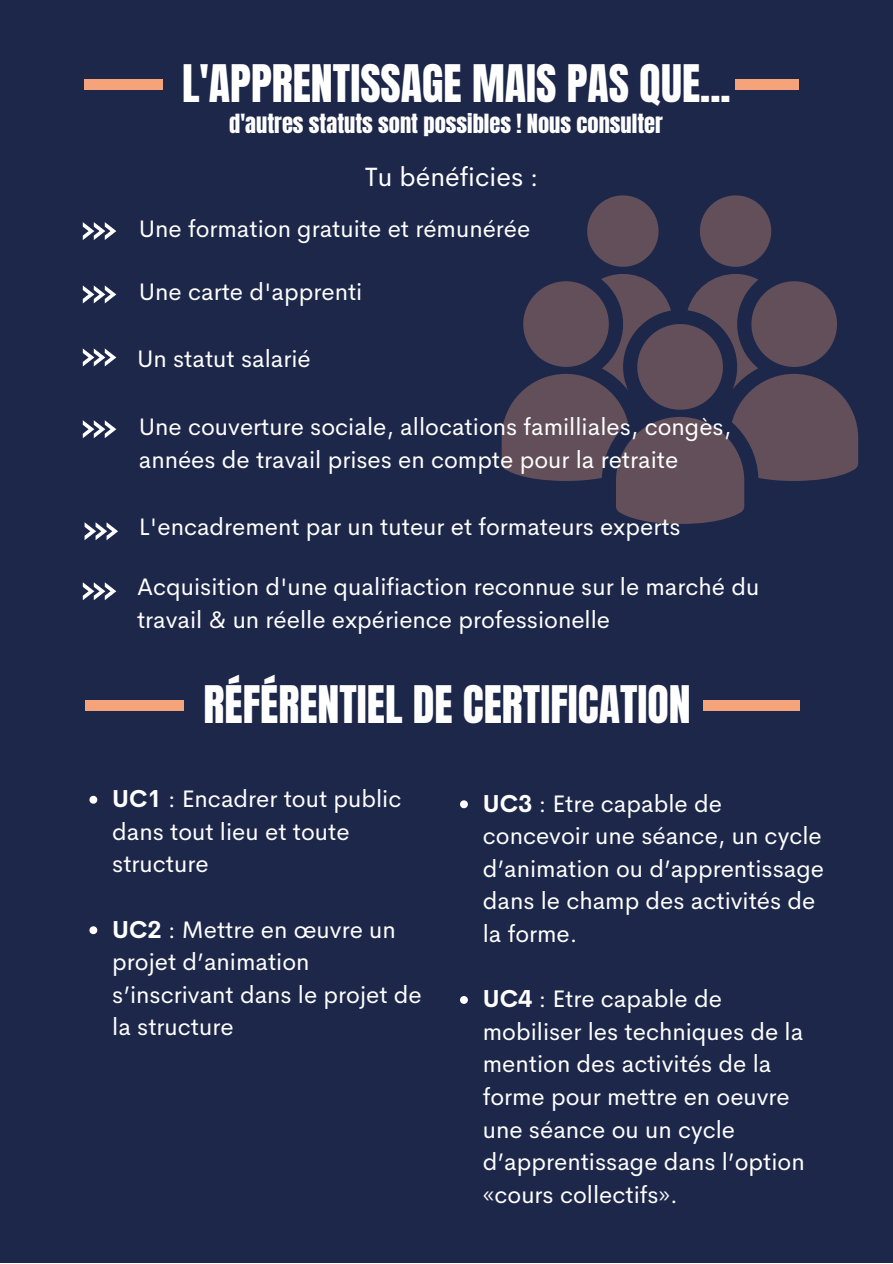
<style>
.page{position:relative;width:893px;height:1264px;background:#fff}
.page>*{position:absolute;margin:0;border:0;box-sizing:border-box;transform-origin:0 0}
.t1{font:43.95px "Anton";color:#fff}
.t2{font:26.55px "Cerebri Sans";color:#fff}
.t3{font:24px/32.5px "Cerebri Sans";color:#fff}
.t4{font:22.5px "Anton";color:#fffeff}
.s1{font-weight:700}
</style>
<div class="page">
<div style="left:0;top:0;width:892px;height:1262px;background:#1d274a"></div>
<div style="left:85px;top:700px;width:714px;height:10px;background:#f5a37b"></div>
<div style="left:184px;top:681px;width:519px;height:46px;background:#1d274a"></div>
<div style="left:84px;top:79px;width:714px;height:10px;background:#f5a37b"></div>
<div style="left:163px;top:61px;width:571px;height:45px;background:#1d274a"></div>
<svg style="left:83px;top:222px;width:33px;height:18px"></svg>
<svg style="left:83px;top:285px;width:33px;height:18px"></svg>
<svg style="left:83px;top:348px;width:33px;height:18px"></svg>
<svg style="left:83px;top:420px;width:33px;height:18px"></svg>
<svg style="left:83px;top:582px;width:33px;height:18px"></svg>
<svg style="left:85px;top:522px;width:33px;height:18px"></svg>
<svg style="left:587px;top:195px;width:71px;height:72px"></svg>
<svg style="left:700px;top:195px;width:71px;height:72px"></svg>
<svg style="left:501px;top:274px;width:357px;height:250px"></svg>
<svg style="left:89px;top:795px;width:8px;height:8px"></svg>
<svg style="left:89px;top:926px;width:8px;height:8px"></svg>
<svg style="left:460px;top:800px;width:8px;height:8px"></svg>
<svg style="left:460px;top:996px;width:8px;height:7px"></svg>
<h1 class="t1" style="left:182px;top:61px;width:550px">L'APPRENTISSAGE MAIS PAS QUE...</h1>
<p class="t4" style="left:229px;top:112px;width:435px">d'autres statuts sont possibles ! Nous consulter</p>
<p class="t2" style="left:365px;top:156px;width:175px">Tu bénéficies :</p>
<p class="t3" style="left:139px;top:210px;width:393px">Une formation gratuite et rémunérée</p>
<p class="t3" style="left:139px;top:273px;width:225px">Une carte d'apprenti</p>
<p class="t3" style="left:137px;top:340px;width:175px">Un statut salarié</p>
<p class="t3" style="left:139px;top:408px;width:594px">Une couverture sociale, allocations familliales, congès, années de travail prises en compte pour la retraite</p>
<p class="t3" style="left:139px;top:508px;width:543px">L'encadrement par un tuteur et formateurs experts</p>
<p class="t3" style="left:137px;top:568px;width:623px">Acquisition d'une qualifiaction reconnue sur le marché du travail &amp; un réelle expérience professionelle</p>
<h1 class="t1" style="left:203px;top:682px;width:489px">RÉFÉRENTIEL DE CERTIFICATION</h1>
<p class="t3" style="left:112px;top:780px;width:291px"><span class="s1">UC1</span> : Encadrer tout public dans tout lieu et toute structure</p>
<p class="t3" style="left:112px;top:910px;width:311px"><span class="s1">UC2</span> : Mettre en œuvre un projet d’animation s’inscrivant dans le projet de la structure</p>
<p class="t3" style="left:483px;top:785px;width:343px"><span class="s1">UC3</span> : Etre capable de concevoir une séance, un cycle d’animation ou d’apprentissage dans le champ des activités de la forme.</p>
<p class="t3" style="left:483px;top:980px;width:323px"><span class="s1">UC4</span> : Etre capable de mobiliser les techniques de la mention des activités de la forme pour mettre en oeuvre une séance ou un cycle d’apprentissage dans l’option «cours collectifs».</p>
</div>
